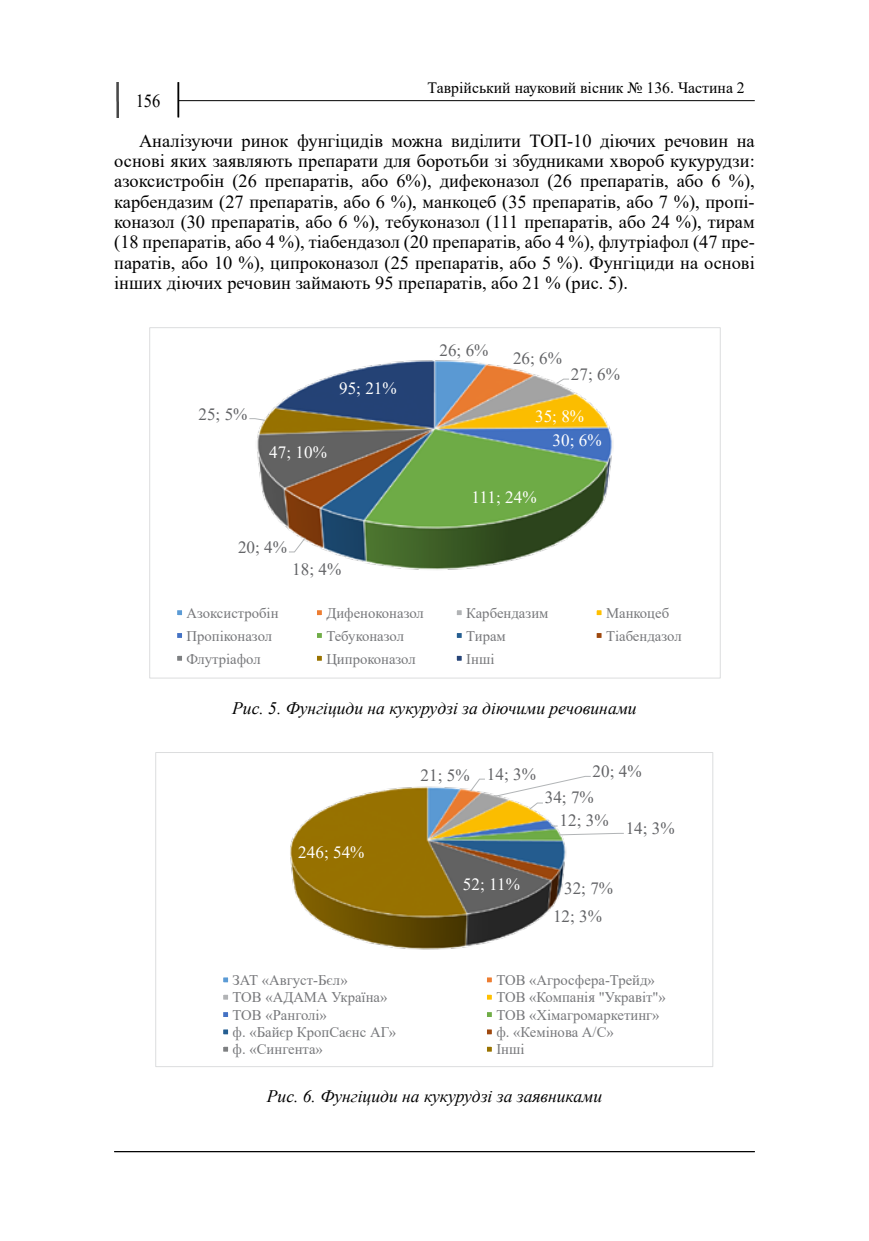
<style>
.page{position:relative;width:869px;height:1241px;background:#fff}
.page>*{position:absolute;margin:0;border:0;box-sizing:border-box;transform-origin:0 0}
.t1{font:18.38px/20.3px "Times New Roman";color:#000;text-align:justify}
.t2{font:18.38px "Times New Roman";color:#000;scale:.9 1}
.t3{font:italic 17.5px "Times New Roman";color:#000}
.t4{font:17.15px/26.6px "Times New Roman";color:#636467}
.t5{font:17.15px/24px "Times New Roman";color:#fff}
.t6{font:15.75px "Times New Roman";color:#000}
.t7{font:14.7px "Times New Roman";color:#77787b}
</style>
<div class="page">
<hr style="left:178px;top:100px;width:576px;height:1px;background:#000">
<hr style="left:177px;top:82px;width:1px;height:35px;background:#000">
<hr style="left:178px;top:82px;width:1px;height:35px;background:#000">
<img style="left:116px;top:82px;width:3px;height:35px">
<hr style="left:114px;top:1150px;width:640px;height:1px;background:#000">
<img style="left:257px;top:360px;width:356px;height:210px">
<svg style="left:555px;top:378px;width:14px;height:6px"></svg>
<svg style="left:288px;top:536px;width:18px;height:17px"></svg>
<svg style="left:249px;top:417px;width:17px;height:4px"></svg>
<svg style="left:178px;top:610px;width:3px;height:4px"></svg>
<div style="left:175px;top:607px;width:9px;height:10px;border:2px solid #fff"></div>
<svg style="left:317px;top:610px;width:4px;height:4px"></svg>
<div style="left:314px;top:607px;width:10px;height:10px;border:2px solid #fff"></div>
<svg style="left:457px;top:610px;width:4px;height:4px"></svg>
<div style="left:454px;top:607px;width:10px;height:10px;border:2px solid #fff"></div>
<svg style="left:597px;top:610px;width:3px;height:4px"></svg>
<div style="left:594px;top:607px;width:9px;height:10px;border:2px solid #fff"></div>
<div style="left:176px;top:631px;width:7px;height:8px;background:#4472c4"></div>
<div style="left:175px;top:630px;width:9px;height:10px;border:2px solid #fff"></div>
<div style="left:315px;top:631px;width:8px;height:8px;background:#70ad47"></div>
<div style="left:314px;top:630px;width:10px;height:10px;border:2px solid #fff"></div>
<div style="left:455px;top:631px;width:7px;height:8px;background:#255e91"></div>
<div style="left:454px;top:630px;width:10px;height:10px;border:2px solid #fff"></div>
<div style="left:595px;top:631px;width:7px;height:8px;background:#9e480e"></div>
<div style="left:594px;top:630px;width:9px;height:10px;border:2px solid #fff"></div>
<div style="left:176px;top:654px;width:7px;height:8px;background:#7e8082"></div>
<div style="left:175px;top:653px;width:9px;height:10px;border:2px solid #fff"></div>
<div style="left:315px;top:654px;width:8px;height:8px;background:#997300"></div>
<div style="left:314px;top:653px;width:10px;height:10px;border:2px solid #fff"></div>
<div style="left:455px;top:654px;width:7px;height:8px;background:#264478"></div>
<div style="left:454px;top:653px;width:10px;height:10px;border:2px solid #fff"></div>
<img style="left:290px;top:786px;width:279px;height:164px">
<svg style="left:469px;top:778px;width:16px;height:14px"></svg>
<svg style="left:494px;top:776px;width:97px;height:34px"></svg>
<svg style="left:549px;top:823px;width:9px;height:3px"></svg>
<svg style="left:558px;top:832px;width:66px;height:3px"></svg>
<svg style="left:224px;top:977px;width:3px;height:4px"></svg>
<div style="left:221px;top:974px;width:9px;height:10px;border:2px solid #fff"></div>
<svg style="left:487px;top:977px;width:4px;height:4px"></svg>
<div style="left:484px;top:974px;width:10px;height:10px;border:2px solid #fff"></div>
<div style="left:222px;top:993px;width:7px;height:7px;background:#b1b3b5"></div>
<div style="left:221px;top:992px;width:9px;height:9px;border:2px solid #fff"></div>
<div style="left:485px;top:993px;width:8px;height:7px;background:#ffc000"></div>
<div style="left:484px;top:992px;width:10px;height:9px;border:2px solid #fff"></div>
<svg style="left:224px;top:1012px;width:3px;height:4px"></svg>
<div style="left:221px;top:1009px;width:9px;height:10px;border:2px solid #fff"></div>
<svg style="left:487px;top:1012px;width:4px;height:4px"></svg>
<div style="left:484px;top:1009px;width:10px;height:10px;border:2px solid #fff"></div>
<svg style="left:224px;top:1029px;width:3px;height:4px"></svg>
<div style="left:221px;top:1026px;width:9px;height:10px;border:2px solid #fff"></div>
<svg style="left:487px;top:1029px;width:4px;height:4px"></svg>
<div style="left:484px;top:1026px;width:10px;height:10px;border:2px solid #fff"></div>
<div style="left:222px;top:1045px;width:7px;height:7px;background:#7e8082"></div>
<div style="left:221px;top:1044px;width:9px;height:9px;border:2px solid #fff"></div>
<div style="left:485px;top:1045px;width:8px;height:7px;background:#997300"></div>
<div style="left:484px;top:1044px;width:10px;height:9px;border:2px solid #fff"></div>
<p class="t6" style="left:427px;top:77px;width:318px">Таврійський науковий вісник № 136. Частина 2</p>
<p class="t1" style="left:114px;top:130px;width:641px;text-indent:25px">Аналізуючи ринок фунгіцидів можна виділити ТОП-10 діючих речовин на основі яких заявляють препарати для боротьби зі збудниками хвороб кукурудзи: азоксистробін (26 препаратів, або 6%), дифеконазол (26 препаратів, або 6 %), карбендазим (27 препаратів, або 6 %), манкоцеб (35 препаратів, або 7 %), пропі&shy;коназол (30 препаратів, або 6 %), тебуконазол (111 препаратів, або 24 %), тирам (18 препаратів, або 4 %), тіабендазол (20 препаратів, або 4 %), флутріафол (47 пре&shy;паратів, або 10 %), ципроконазол (25 препаратів, або 5 %). Фунгіциди на основі інших діючих речовин займають 95 препаратів, або 21 % (рис. 5).</p>
<p class="t2" style="left:136px;top:87px;width:29px">156</p>
<p class="t4" style="left:198px;top:400px;width:51px">25; 5%</p>
<p class="t5" style="left:339px;top:376px;width:59px">95; 21%</p>
<p class="t5" style="left:269px;top:439px;width:59px">47; 10%</p>
<p class="t4" style="left:238px;top:533px;width:51px">20; 4%</p>
<p class="t4" style="left:292px;top:555px;width:51px">18; 4%</p>
<p class="t4" style="left:439px;top:336px;width:51px">26; 6%</p>
<p class="t4" style="left:513px;top:344px;width:51px">26; 6%</p>
<p class="t4" style="left:570px;top:361px;width:51px">27; 6%</p>
<p class="t5" style="left:552px;top:403px;width:51px;text-indent:-17px">35; 8%<br>30; 6%</p>
<p class="t5" style="left:471px;top:484px;width:66px">111; 24%</p>
<p class="t7" style="left:186px;top:602px;width:94px">Азоксистробін</p>
<p class="t7" style="left:326px;top:602px;width:99px">Дифеноконазол</p>
<p class="t7" style="left:466px;top:602px;width:84px">Карбендазим</p>
<p class="t7" style="left:605px;top:602px;width:65px">Манкоцеб</p>
<p class="t7" style="left:186px;top:625px;width:87px">Пропіконазол</p>
<p class="t7" style="left:326px;top:625px;width:79px">Тебуконазол</p>
<p class="t7" style="left:466px;top:625px;width:41px">Тирам</p>
<p class="t7" style="left:605px;top:625px;width:77px">Тіабендазол</p>
<p class="t7" style="left:186px;top:648px;width:76px">Флутріафол</p>
<p class="t7" style="left:326px;top:648px;width:91px">Ципроконазол</p>
<p class="t7" style="left:466px;top:648px;width:30px">Інші</p>
<p class="t3" style="left:232px;top:695px;width:406px">Рис. 5. Фунгіциди на кукурудзі за діючими речовинами</p>
<p class="t5" style="left:298px;top:839px;width:68px">246; 54%</p>
<p class="t4" style="left:420px;top:760px;width:117px">21; 5% 14; 3%</p>
<p class="t4" style="left:544px;top:757px;width:98px;text-indent:48px">20; 4%<br>34; 7%</p>
<p class="t4" style="left:559px;top:810px;width:117px">12; 3% 14; 3%</p>
<p class="t5" style="left:462px;top:871px;width:59px">52; 11%</p>
<p class="t4" style="left:552px;top:872px;width:62px;line-height:28.5px;text-indent:11px">32; 7%<br>12; 3%</p>
<p class="t7" style="left:232px;top:969px;width:117px">ЗАТ «Август-Бєл»</p>
<p class="t7" style="left:496px;top:969px;width:160px">ТОВ «Агросфера-Трейд»</p>
<p class="t7" style="left:232px;top:986px;width:156px">ТОВ «АДАМА Україна»</p>
<p class="t7" style="left:496px;top:986px;width:171px">ТОВ «Компанія "Укравіт"»</p>
<p class="t7" style="left:232px;top:1004px;width:96px">ТОВ «Ранголі»</p>
<p class="t7" style="left:496px;top:1004px;width:165px">ТОВ «Хімагромаркетинг»</p>
<p class="t7" style="left:232px;top:1021px;width:165px">ф. «Байєр КропСаєнс АГ»</p>
<p class="t7" style="left:496px;top:1021px;width:119px">ф. «Кемінова А/С»</p>
<p class="t7" style="left:232px;top:1038px;width:92px">ф. «Сингента»</p>
<p class="t7" style="left:496px;top:1038px;width:30px">Інші</p>
<p class="t3" style="left:267px;top:1083px;width:336px">Рис. 6. Фунгіциди на кукурудзі за заявниками</p>
</div>
